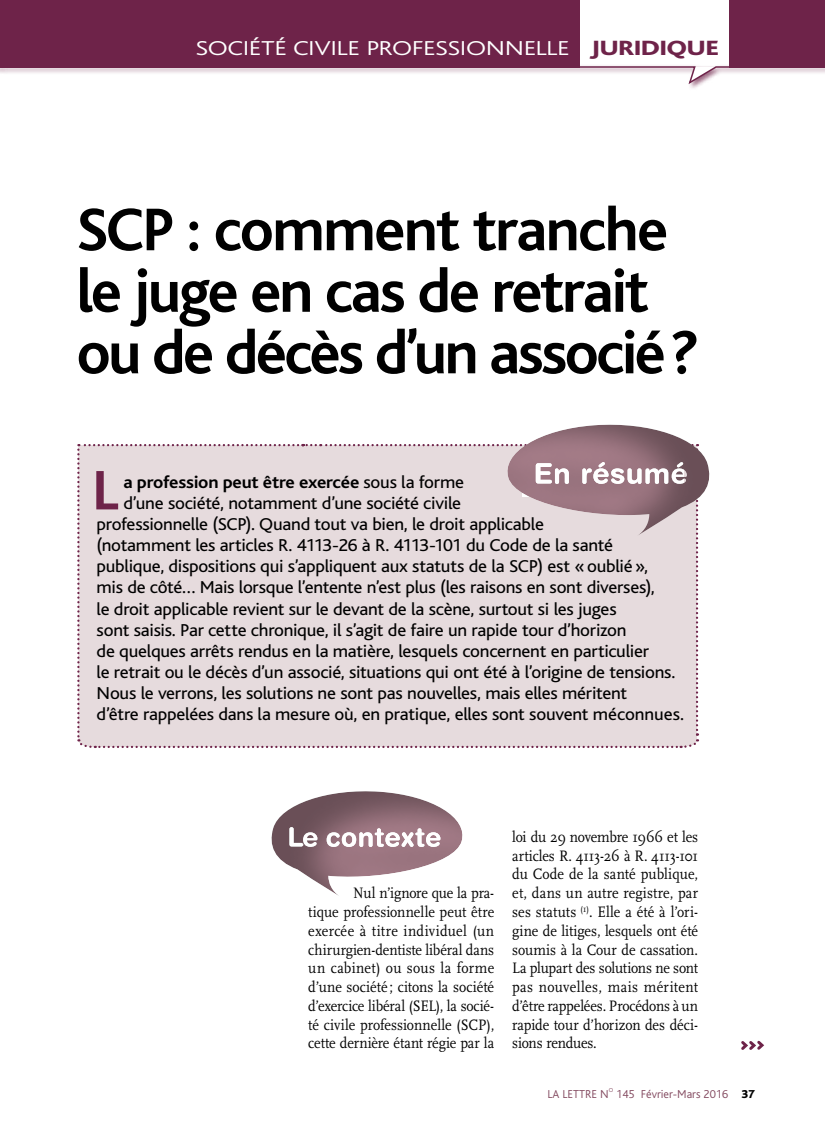
<style>
.page{position:relative;width:825px;height:1136px;background:#fff}
.page>*{position:absolute;margin:0;border:0;box-sizing:border-box;transform-origin:0 0}
.t1{font:700 63px/61.5px "Bliss";letter-spacing:-.04em;color:#000}
.t2{font:700 58.2px "Bliss";color:#6e2349;scale:1.05 1}
.t3{font:800 21.6px "Bliss";color:#6e2349;scale:1.25 1}
.t4{font:300 21px "Bliss";letter-spacing:-.015em;color:#fff;scale:1.28 1}
.t5{font:18px "Bliss";letter-spacing:-.015em;color:#000;scale:1.05 1}
.t6{font:700 18px "Bliss";letter-spacing:-.015em;color:#000;scale:1.05 1}
.t7{font:15.75px/18.8px "Scala";letter-spacing:-.01em;color:#000;text-align:justify;scale:.9 1}
.t8{font:300 12px "Bliss";color:#82485e}
.t9{font:300 6px "Bliss";color:#82485e}
.s1{font-weight:400}
.s2{font-weight:800;color:#000}
</style>
<div class="page">
<svg style="left:271px;top:791px;width:192px;height:105px"></svg>
<div style="left:77px;top:443px;width:623px;height:305px;background:#e6dbdd"></div>
<svg style="left:497px;top:424px;width:213px;height:154px;background:#c5b1b6"></svg>
<svg style="left:741px;top:1040px;width:23px;height:10px"></svg>
<div style="left:0;top:0;width:825px;height:68px;background:#6e2349"></div>
<div style="left:580px;top:0;width:149px;height:68px;background:#fff"></div>
<svg style="left:0;top:65px;width:825px;height:21px"></svg>
<p class="t4" style="left:196px;top:37px;width:294px">SOCIÉTÉ CIVILE PROFESSIONNELLE</p>
<p class="t3" style="left:590px;top:37px;width:104px">JURIDIQUE</p>
<p class="t1" style="left:77px;top:200px;width:624px">SCP : comment tranche le juge en cas de retrait ou de décès d’un associé?</p>
<p class="t2" style="left:92px;top:460px;width:27px">L</p>
<p class="t6" style="left:123px;top:473px;width:326px">a profession peut être exercée <span class="s1">sous la forme</span></p>
<p class="t5" style="left:123px;top:494px;width:323px">d’une société, notamment d’une société civile</p>
<p class="t5" style="left:97px;top:515px;width:428px">professionnelle (SCP). Quand tout va bien, le droit applicable</p>
<p class="t5" style="left:97px;top:536px;width:493px">(notamment les articles R. 4113-26 à R. 4113-101 du Code de la santé</p>
<p class="t5" style="left:97px;top:557px;width:527px">publique, dispositions qui s’appliquent aux statuts de la SCP) est «oublié»,</p>
<p class="t5" style="left:97px;top:578px;width:533px">mis de côté… Mais lorsque l’entente n’est plus (les raisons en sont diverses),</p>
<p class="t5" style="left:97px;top:599px;width:497px">le droit applicable revient sur le devant de la scène, surtout si les juges</p>
<p class="t5" style="left:97px;top:620px;width:506px">sont saisis. Par cette chronique, il s’agit de faire un rapide tour d’horizon</p>
<p class="t5" style="left:97px;top:641px;width:527px">de quelques arrêts rendus en la matière, lesquels concernent en particulier</p>
<p class="t5" style="left:97px;top:662px;width:553px">le retrait ou le décès d’un associé, situations qui ont été à l’origine de tensions.</p>
<p class="t5" style="left:97px;top:683px;width:507px">Nous le verrons, les solutions ne sont pas nouvelles, mais elles méritent</p>
<p class="t5" style="left:97px;top:704px;width:561px">d’être rappelées dans la mesure où, en pratique, elles sont souvent méconnues.</p>
<p class="t7" style="left:308px;top:884px;width:208px;text-indent:45px">Nul n’ignore que la pra&shy;tique professionnelle peut être exercée à titre individuel (un chirurgien-dentiste libéral dans un cabinet) ou sous la forme d’une société ; citons la société d’exercice libéral (SEL), la socié&shy;té civile professionnelle (SCP), cette dernière étant régie par la</p>
<p class="t7" style="left:512px;top:827px;width:208px">loi du 29 novembre 1966 et les articles R. 4113-26 à R. 4113-101 du Code de la santé publique, et, dans un autre registre, par ses statuts <sup>(1)</sup>. Elle a été à l’ori&shy;gine de litiges, lesquels ont été soumis à la Cour de cassation.<br>La plupart des solutions ne sont pas nouvelles, mais méritent d’être rappelées. Procédons à un rapide tour d’horizon des déci&shy;sions rendues.</p>
<p class="t8" style="left:547px;top:1087px;width:63px">LA LETTRE N</p>
<p class="t9" style="left:609px;top:1086px;width:6px">O</p>
<p class="t8" style="left:616px;top:1087px;width:140px">145 Février-Mars 2016 <span class="s2">37</span></p>
</div>
